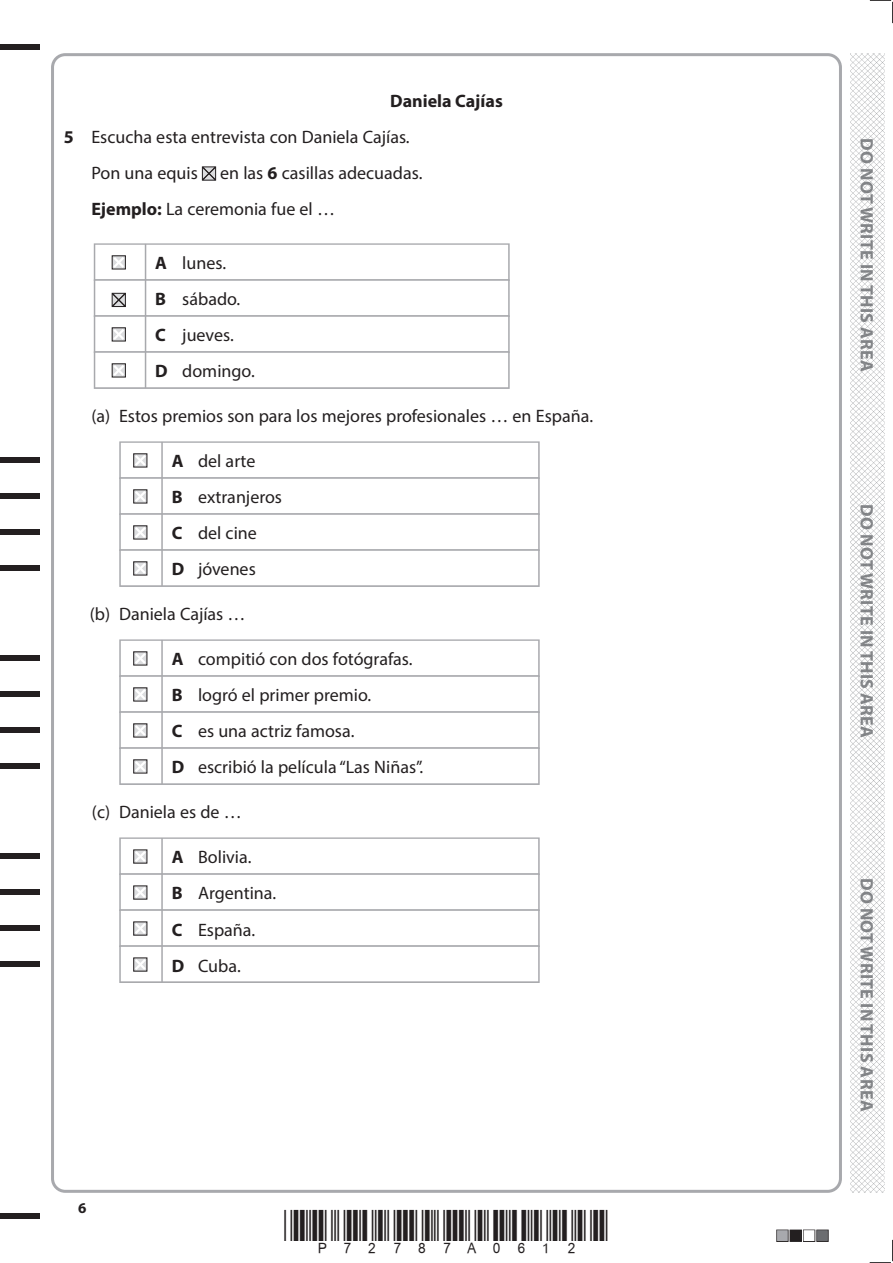
<style>
.page{position:relative;width:893px;height:1263px;background:#fff}
.page>*{position:absolute;margin:0;border:0;box-sizing:border-box;transform-origin:0 0}
.t1{font:18px/36px "Myriad Pro";color:#231f20}
.t2{font:700 18px "Myriad Pro";letter-spacing:.02em;color:#808285}
.t3{font:700 18px "Myriad Pro";color:#231f20}
.t4{font:700 15px "Myriad Pro";color:#231f20}
.s1{font-weight:700}
</style>
<div class="page">
<div style="left:0;top:44px;width:40px;height:5px;background:#231f20"></div>
<div style="left:0;top:1214px;width:40px;height:5px;background:#231f20"></div>
<svg style="left:870px;top:0;width:23px;height:23px"></svg>
<svg style="left:870px;top:1240px;width:23px;height:23px"></svg>
<img style="left:850px;top:53px;width:34px;height:1140px">
<div style="left:94px;top:243px;width:416px;height:38px;background:#bebec1"></div>
<div style="left:95px;top:245px;width:413px;height:34px;background:#fff"></div>
<div style="left:94px;top:279px;width:416px;height:38px;background:#bdbec1"></div>
<div style="left:95px;top:281px;width:413px;height:34px;background:#fff"></div>
<div style="left:94px;top:315px;width:416px;height:38px;background:#bdbdc0"></div>
<div style="left:95px;top:317px;width:413px;height:34px;background:#fff"></div>
<div style="left:94px;top:351px;width:416px;height:38px;background:#bcbdc0"></div>
<div style="left:95px;top:353px;width:413px;height:34px;background:#fff"></div>
<div style="left:119px;top:441px;width:421px;height:38px;background:#bbbcbf"></div>
<div style="left:121px;top:443px;width:417px;height:34px;background:#fff"></div>
<div style="left:119px;top:477px;width:421px;height:38px;background:#bbbcbf"></div>
<div style="left:121px;top:479px;width:417px;height:34px;background:#fff"></div>
<div style="left:119px;top:513px;width:421px;height:38px;background:#bbbbbf"></div>
<div style="left:121px;top:515px;width:417px;height:34px;background:#fff"></div>
<div style="left:119px;top:549px;width:421px;height:38px;background:#babbbe"></div>
<div style="left:121px;top:551px;width:417px;height:34px;background:#fff"></div>
<div style="left:119px;top:639px;width:421px;height:38px;background:#b9babd"></div>
<div style="left:121px;top:641px;width:417px;height:34px;background:#fff"></div>
<div style="left:119px;top:675px;width:421px;height:38px;background:#b9b9bd"></div>
<div style="left:121px;top:677px;width:417px;height:34px;background:#fff"></div>
<div style="left:119px;top:711px;width:421px;height:38px;background:#b8b9bc"></div>
<div style="left:121px;top:713px;width:417px;height:34px;background:#fff"></div>
<div style="left:119px;top:747px;width:421px;height:38px;background:#b8b9bc"></div>
<div style="left:121px;top:749px;width:417px;height:34px;background:#fff"></div>
<div style="left:119px;top:837px;width:421px;height:38px;background:#b7b8bb"></div>
<div style="left:121px;top:839px;width:417px;height:34px;background:#fff"></div>
<div style="left:119px;top:873px;width:421px;height:38px;background:#b7b7bb"></div>
<div style="left:121px;top:875px;width:417px;height:34px;background:#fff"></div>
<div style="left:119px;top:909px;width:421px;height:38px;background:#b6b7ba"></div>
<div style="left:121px;top:911px;width:417px;height:34px;background:#fff"></div>
<div style="left:119px;top:945px;width:421px;height:38px;background:linear-gradient(to right,#c6c6c9,#c6c6c9)"></div>
<div style="left:121px;top:947px;width:417px;height:34px;background:#fff"></div>
<svg style="left:201px;top:166px;width:16px;height:15px"></svg>
<svg style="left:111px;top:255px;width:15px;height:15px"></svg>
<hr style="left:145px;top:244px;width:1px;height:36px;background:#a8a9ad">
<svg style="left:111px;top:292px;width:15px;height:15px"></svg>
<hr style="left:145px;top:280px;width:1px;height:36px;background:#a8a9ad">
<svg style="left:111px;top:327px;width:15px;height:15px"></svg>
<hr style="left:145px;top:316px;width:1px;height:36px;background:#a8a9ad">
<svg style="left:111px;top:363px;width:15px;height:15px"></svg>
<hr style="left:145px;top:352px;width:1px;height:36px;background:#a8a9ad">
<svg style="left:133px;top:453px;width:15px;height:15px"></svg>
<hr style="left:161px;top:442px;width:2px;height:36px;background:#a8a9ad">
<svg style="left:133px;top:489px;width:15px;height:15px"></svg>
<hr style="left:161px;top:478px;width:2px;height:36px;background:#a8a9ad">
<svg style="left:133px;top:525px;width:15px;height:15px"></svg>
<hr style="left:161px;top:514px;width:2px;height:36px;background:#a8a9ad">
<svg style="left:133px;top:561px;width:15px;height:15px"></svg>
<hr style="left:161px;top:550px;width:2px;height:36px;background:#a8a9ad">
<svg style="left:133px;top:651px;width:15px;height:15px"></svg>
<hr style="left:161px;top:640px;width:2px;height:36px;background:#a8a9ad">
<svg style="left:133px;top:687px;width:15px;height:15px"></svg>
<hr style="left:161px;top:676px;width:2px;height:36px;background:#a8a9ad">
<svg style="left:133px;top:723px;width:15px;height:15px"></svg>
<hr style="left:161px;top:712px;width:2px;height:36px;background:#a8a9ad">
<svg style="left:133px;top:759px;width:15px;height:15px"></svg>
<hr style="left:161px;top:748px;width:2px;height:36px;background:#a8a9ad">
<svg style="left:133px;top:849px;width:15px;height:15px"></svg>
<hr style="left:161px;top:838px;width:2px;height:36px;background:#a8a9ad">
<svg style="left:133px;top:885px;width:15px;height:15px"></svg>
<hr style="left:161px;top:874px;width:2px;height:36px;background:#a8a9ad">
<svg style="left:133px;top:921px;width:15px;height:15px"></svg>
<hr style="left:161px;top:910px;width:2px;height:36px;background:#a8a9ad">
<svg style="left:133px;top:957px;width:15px;height:15px"></svg>
<hr style="left:161px;top:946px;width:2px;height:36px;background:#a8a9ad">
<div style="left:0;top:457px;width:40px;height:6px;background:#231f20"></div>
<div style="left:0;top:493px;width:40px;height:6px;background:#231f20"></div>
<div style="left:0;top:529px;width:40px;height:6px;background:#231f20"></div>
<div style="left:0;top:565px;width:40px;height:6px;background:#231f20"></div>
<div style="left:0;top:655px;width:40px;height:6px;background:#231f20"></div>
<div style="left:0;top:691px;width:40px;height:6px;background:#231f20"></div>
<div style="left:0;top:727px;width:40px;height:6px;background:#231f20"></div>
<div style="left:0;top:763px;width:40px;height:6px;background:#231f20"></div>
<div style="left:0;top:853px;width:40px;height:6px;background:#231f20"></div>
<div style="left:0;top:889px;width:40px;height:6px;background:#231f20"></div>
<div style="left:0;top:925px;width:40px;height:6px;background:#231f20"></div>
<div style="left:0;top:961px;width:40px;height:6px;background:#231f20"></div>
<p class="t3" style="left:390px;top:89px;width:114px">Daniela Cajías</p>
<p class="t1" style="left:64px;top:119px;width:347px"><span class="s1">5</span> Escucha esta entrevista con Daniela Cajías.</p>
<p class="t1" style="left:91px;top:155px;width:332px">Pon una equis en las <span class="s1">6</span> casillas adecuadas.</p>
<p class="t1" style="left:91px;top:191px;width:245px"><span class="s1">Ejemplo:</span> La ceremonia fue el …</p>
<p class="t1" style="left:155px;top:245px;width:101px"><span class="s1">A</span> lunes.<br><span class="s1">B</span> sábado.<br><span class="s1">C</span> jueves.<br><span class="s1">D</span> domingo.</p>
<p class="t1" style="left:91px;top:398px;width:503px">(a) Estos premios son para los mejores profesionales … en España.</p>
<p class="t1" style="left:172px;top:443px;width:112px"><span class="s1">A</span> del arte<br><span class="s1">B</span> extranjeros<br><span class="s1">C</span> del cine<br><span class="s1">D</span> jóvenes</p>
<p class="t1" style="left:90px;top:596px;width:157px">(b) Daniela Cajías …</p>
<p class="t1" style="left:172px;top:641px;width:253px"><span class="s1">A</span> compitió con dos fotógrafas.<br><span class="s1">B</span> logró el primer premio.<br><span class="s1">C</span> es una actriz famosa.<br><span class="s1">D</span> escribió la película “Las Niñas”.</p>
<p class="t1" style="left:92px;top:794px;width:151px">(c) Daniela es de …</p>
<p class="t1" style="left:172px;top:839px;width:106px"><span class="s1">A</span> Bolivia.<br><span class="s1">B</span> Argentina.<br><span class="s1">C</span> España.<br><span class="s1">D</span> Cuba.</p>
<p class="t4" style="left:78px;top:1198px;width:10px">6</p>
<p class="t2" style="left:878px;top:138px;width:235px;rotate:90deg">DO NOT WRITE IN THIS AREA</p>
<p class="t2" style="left:878px;top:504px;width:235px;rotate:90deg">DO NOT WRITE IN THIS AREA</p>
<p class="t2" style="left:878px;top:878px;width:235px;rotate:90deg">DO NOT WRITE IN THIS AREA</p>
</div>
